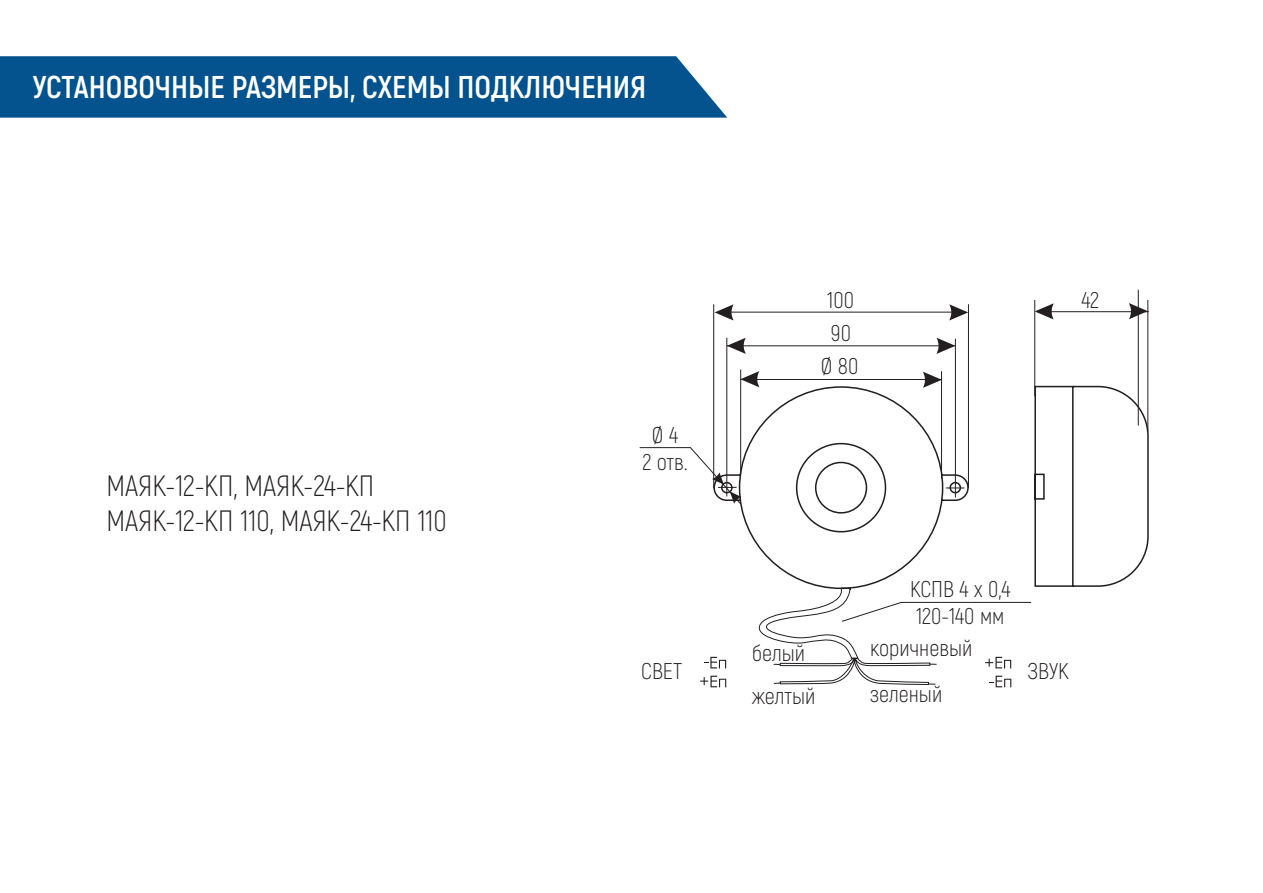
<style>
.page{position:relative;width:1263px;height:893px;background:#fff}
.page>*{position:absolute;margin:0;border:0;box-sizing:border-box;transform-origin:0 0}
.t1{font:700 31.5px "Akrobat";color:#fff}
.t2{font:300 29.4px/35.2px "Akrobat";color:#231f20}
.t3{font:300 22.8px/27.3px "Akrobat";color:#231f20}
</style>
<div class="page">
<div style="left:0;top:56px;width:727px;height:62px;background:#04538f"></div>
<hr style="left:1138px;top:290px;width:1px;height:136px;background:#231f20">
<hr style="left:740px;top:369px;width:1px;height:105px;background:#231f20">
<hr style="left:726px;top:338px;width:1px;height:158px;background:#231f20">
<hr style="left:955px;top:339px;width:1px;height:158px;background:#231f20">
<hr style="left:731px;top:312px;width:228px;height:1px;background:#231f20">
<hr style="left:968px;top:304px;width:1px;height:184px;background:#231f20">
<hr style="left:713px;top:304px;width:1px;height:184px;background:#231f20">
<svg style="left:949px;top:304px;width:19px;height:16px"></svg>
<svg style="left:715px;top:304px;width:18px;height:16px"></svg>
<hr style="left:1034px;top:300px;width:1px;height:96px;background:#231f20">
<svg style="left:1129px;top:303px;width:18px;height:16px"></svg>
<svg style="left:1035px;top:303px;width:19px;height:16px"></svg>
<hr style="left:1037px;top:311px;width:112px;height:1px;background:#231f20">
<hr style="left:1147px;top:300px;width:1px;height:132px;background:#231f20">
<hr style="left:727px;top:345px;width:228px;height:1px;background:#231f20">
<svg style="left:727px;top:338px;width:19px;height:16px"></svg>
<svg style="left:936px;top:338px;width:19px;height:16px"></svg>
<svg style="left:639px;top:371px;width:510px;height:316px"></svg>
<h1 class="t1" style="left:33px;top:67px;width:615px">УСТАНОВОЧНЫЕ РАЗМЕРЫ, СХЕМЫ ПОДКЛЮЧЕНИЯ</h1>
<p class="t2" style="left:107px;top:468px;width:342px">МАЯК-12-КП, МАЯК-24-КП<br>МАЯК-12-КП 110, МАЯК-24-КП 110</p>
<p class="t3" style="left:642px;top:421px;width:47px;text-align:center">Ø 4<br>2 отв.</p>
<p class="t3" style="left:827px;top:286px;width:28px">100</p>
<p class="t3" style="left:1081px;top:286px;width:19px">42</p>
<p class="t3" style="left:831px;top:319px;width:22px">90</p>
<p class="t3" style="left:821px;top:352px;width:39px">Ø 80</p>
<p class="t3" style="left:910px;top:575px;width:102px">КСПВ 4 х 0,4<br>120-140 мм</p>
<p class="t3" style="left:752px;top:631px;width:65px;line-height:43px">белый желтый</p>
<p class="t3" style="left:870px;top:634px;width:104px">коричневый</p>
<p class="t3" style="left:641px;top:658px;width:42px">СВЕТ</p>
<p class="t3" style="left:1027px;top:658px;width:43px">ЗВУК</p>
<p class="t3" style="left:870px;top:680px;width:74px">зеленый</p>
</div>
